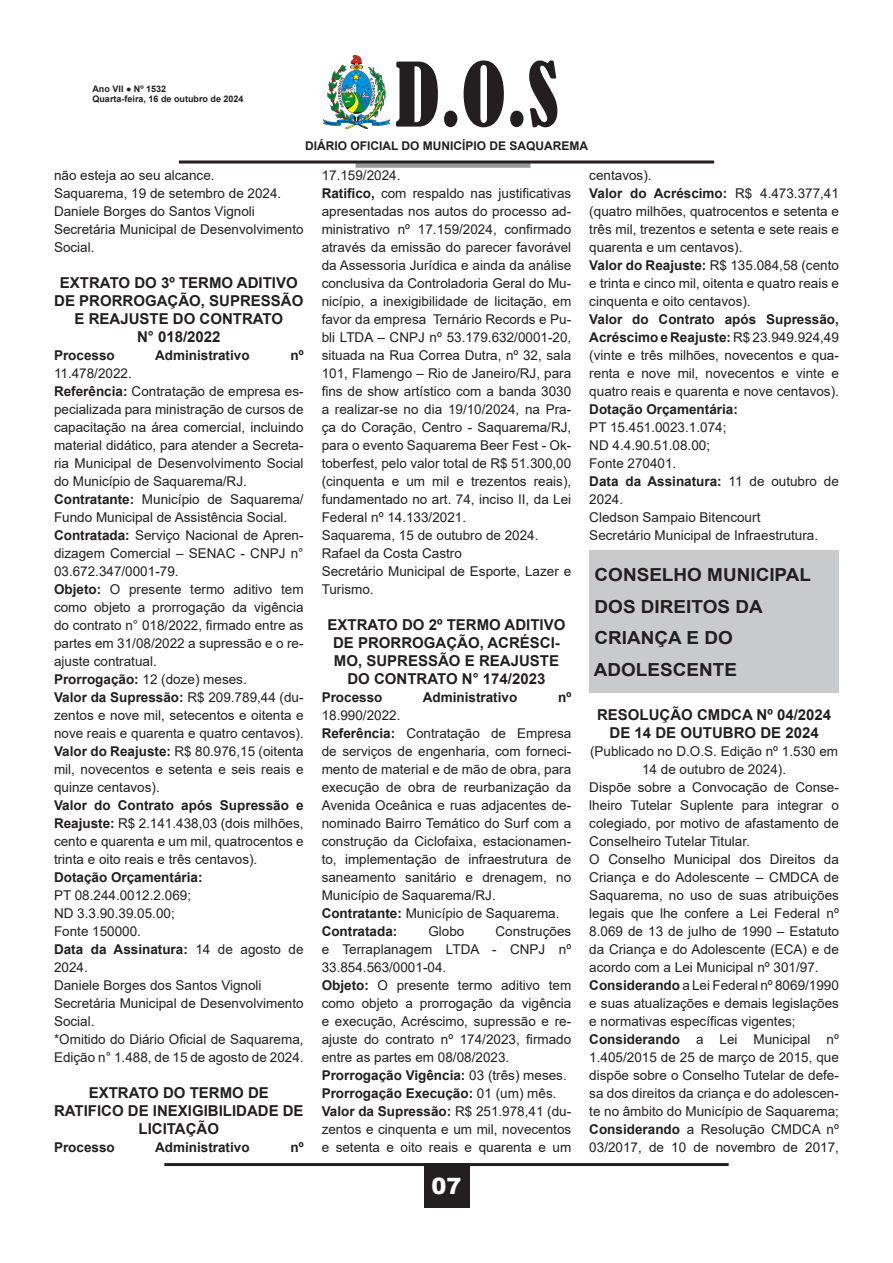
<style>
.page{position:relative;width:893px;height:1263px;background:#fff}
.page>*{position:absolute;margin:0;border:0;box-sizing:border-box;transform-origin:0 0}
.t1{font:condensed 82.5px "Bernard";color:#231f20}
.t2{font:900 22.5px "Arial";color:#fff}
.t3{font:700 18px "Arial";color:#231f20;scale:1.05 1}
.t4{font:700 15px/18px "Arial";color:#231f20;text-align:center}
.t5{font:13.5px/18px "Arial";color:#231f20;text-align:justify}
.t6{font:700 13.5px/18px "Arial";color:#231f20}
.t7{font:700 12px "Arial";color:#231f20}
.t8{font:700 9px/10.8px "Arial";color:#231f20}
.s1{font-weight:700}
.s2{font-weight:400}
</style>
<div class="page">
<hr style="left:164px;top:1163px;width:565px;height:3px;background:#231f20">
<div style="left:424px;top:1163px;width:45px;height:45px;background:#231f20"></div>
<img style="left:324px;top:55px;width:65px;height:73px">
<div style="left:356px;top:163px;width:174px;height:5px;background:#97999c"></div>
<hr style="left:179px;top:161px;width:535px;height:3px;background:#231f20">
<div style="left:589px;top:551px;width:250px;height:142px;background:#c9cacc"></div>
<p class="t8" style="left:92px;top:83px;width:153px">Ano VII ● Nº 1532<br>Quarta-feira, 16 de outubro de 2024</p>
<h1 class="t1" style="left:395px;top:47px;width:165px">D.O.S</h1>
<p class="t7" style="left:305px;top:137px;width:285px">DIÁRIO OFICIAL DO MUNICÍPIO DE SAQUAREMA</p>
<p class="t5" style="left:54px;top:166px;width:162px">não esteja ao seu alcance.</p>
<p class="t5" style="left:54px;top:184px;width:229px">Saquarema, 19 de setembro de 2024.</p>
<p class="t5" style="left:54px;top:202px;width:202px">Daniele Borges do Santos Vignoli</p>
<p class="t5" style="left:54px;top:220px;width:251px">Secretária Municipal de Desenvolvimento<br>Social.</p>
<p class="t4" style="left:54px;top:274px;width:251px">EXTRATO DO 3º TERMO ADITIVO<br>DE PRORROGAÇÃO, SUPRESSÃO<br>E REAJUSTE DO CONTRATO</p>
<p class="t4" style="left:137px;top:328px;width:85px">N° 018/2022</p>
<p class="t6" style="left:54px;top:346px;width:62px">Processo</p>
<p class="t6" style="left:155px;top:346px;width:96px">Administrativo</p>
<p class="t6" style="left:290px;top:346px;width:15px">nº</p>
<p class="t5" style="left:54px;top:364px;width:79px">11.478/2022.</p>
<p class="t5" style="left:54px;top:382px;width:251px"><span class="s1">Referência:</span> Contratação de empresa es&shy;pecializada para ministração de cursos de capacitação na área comercial, incluindo material didático, para atender a Secreta&shy;ria Municipal de Desenvolvimento Social do Município de Saquarema/RJ.</p>
<p class="t5" style="left:54px;top:490px;width:251px"><span class="s1">Contratante:</span> Município de Saquarema/<br>Fundo Municipal de Assistência Social.</p>
<p class="t5" style="left:54px;top:526px;width:251px"><span class="s1">Contratada:</span> Serviço Nacional de Apren&shy;dizagem Comercial – SENAC - CNPJ n° 03.672.347/0001-79.</p>
<p class="t5" style="left:54px;top:580px;width:251px"><span class="s1">Objeto:</span> O presente termo aditivo tem como objeto a prorrogação da vigência do contrato n° 018/2022, firmado entre as partes em 31/08/2022 a supressão e o re&shy;ajuste contratual.</p>
<p class="t5" style="left:54px;top:670px;width:194px"><span class="s1">Prorrogação:</span> 12 (doze) meses.</p>
<p class="t5" style="left:54px;top:688px;width:251px"><span class="s1">Valor da Supressão:</span> R$ 209.789,44 (du&shy;zentos e nove mil, setecentos e oitenta e nove reais e quarenta e quatro centavos).</p>
<p class="t5" style="left:54px;top:742px;width:251px"><span class="s1">Valor do Reajuste:</span> R$ 80.976,15 (oitenta mil, novecentos e setenta e seis reais e quinze centavos).</p>
<p class="t5" style="left:54px;top:796px;width:251px"><span class="s1">Valor do Contrato após Supressão e Reajuste:</span> R$ 2.141.438,03 (dois milhões, cento e quarenta e um mil, quatrocentos e trinta e oito reais e três centavos).</p>
<p class="t6" style="left:54px;top:868px;width:150px">Dotação Orçamentária:</p>
<p class="t5" style="left:54px;top:886px;width:139px">PT 08.244.0012.2.069;</p>
<p class="t5" style="left:54px;top:904px;width:122px">ND 3.3.90.39.05.00;</p>
<p class="t5" style="left:54px;top:922px;width:89px">Fonte 150000.</p>
<p class="t6" style="left:54px;top:940px;width:251px">Data da Assinatura: <span class="s2">14 de agosto de<br>2024.</span></p>
<p class="t5" style="left:54px;top:976px;width:209px">Daniele Borges dos Santos Vignoli</p>
<p class="t5" style="left:54px;top:994px;width:251px">Secretária Municipal de Desenvolvimento<br>Social.</p>
<p class="t5" style="left:54px;top:1030px;width:251px">*Omitido do Diário Oficial de Saquarema,<br>Edição n° 1.488, de 15 de agosto de 2024.</p>
<p class="t4" style="left:89px;top:1084px;width:182px">EXTRATO DO TERMO DE</p>
<p class="t4" style="left:54px;top:1102px;width:251px">RATIFICO DE INEXIGIBILIDADE DE<br>LICITAÇÃO</p>
<p class="t6" style="left:54px;top:1138px;width:62px">Processo</p>
<p class="t6" style="left:155px;top:1138px;width:96px">Administrativo</p>
<p class="t6" style="left:290px;top:1138px;width:15px">nº</p>
<p class="t5" style="left:322px;top:166px;width:80px">17.159/2024.</p>
<p class="t5" style="left:322px;top:184px;width:251px"><span class="s1">Ratifico,</span> com respaldo nas justificativas apresentadas nos autos do processo ad&shy;ministrativo nº 17.159/2024, confirmado através da emissão do parecer favorável da Assessoria Jurídica e ainda da análise conclusiva da Controladoria Geral do Mu&shy;nicípio, a inexigibilidade de licitação, em favor da empresa Ternário Records e Pu&shy;bli LTDA – CNPJ nº 53.179.632/0001-20, situada na Rua Correa Dutra, nº 32, sala 101, Flamengo – Rio de Janeiro/RJ, para fins de show artístico com a banda 3030 a realizar-se no dia 19/10/2024, na Pra&shy;ça do Coração, Centro - Saquarema/RJ, para o evento Saquarema Beer Fest - Ok&shy;toberfest, pelo valor total de R$ 51.300,00 (cinquenta e um mil e trezentos reais), fundamentado no art. 74, inciso II, da Lei Federal nº 14.133/2021.</p>
<p class="t5" style="left:322px;top:526px;width:218px">Saquarema, 15 de outubro de 2024.</p>
<p class="t5" style="left:322px;top:544px;width:142px">Rafael da Costa Castro</p>
<p class="t5" style="left:322px;top:562px;width:251px">Secretário Municipal de Esporte, Lazer e<br>Turismo.</p>
<p class="t4" style="left:328px;top:616px;width:239px">EXTRATO DO 2º TERMO ADITIVO<br>DE PRORROGAÇÃO, ACRÉSCI-<br>MO, SUPRESSÃO E REAJUSTE<br>DO CONTRATO N° 174/2023</p>
<p class="t6" style="left:322px;top:688px;width:62px">Processo</p>
<p class="t6" style="left:423px;top:688px;width:96px">Administrativo</p>
<p class="t6" style="left:558px;top:688px;width:15px">nº</p>
<p class="t5" style="left:322px;top:706px;width:80px">18.990/2022.</p>
<p class="t5" style="left:322px;top:724px;width:251px"><span class="s1">Referência:</span> Contratação de Empresa de serviços de engenharia, com forneci&shy;mento de material e de mão de obra, para execução de obra de reurbanização da Avenida Oceânica e ruas adjacentes de&shy;nominado Bairro Temático do Surf com a construção da Ciclofaixa, estacionamen&shy;to, implementação de infraestrutura de saneamento sanitário e drenagem, no Município de Saquarema/RJ.</p>
<p class="t5" style="left:322px;top:904px;width:239px"><span class="s1">Contratante:</span> Município de Saquarema.</p>
<p class="t6" style="left:322px;top:922px;width:77px">Contratada:</p>
<p class="t5" style="left:428px;top:922px;width:38px">Globo</p>
<p class="t5" style="left:322px;top:922px;width:251px;text-indent:174px">Construções e Terraplanagem LTDA - CNPJ nº 33.854.563/0001-04.</p>
<p class="t5" style="left:322px;top:976px;width:251px"><span class="s1">Objeto:</span> O presente termo aditivo tem como objeto a prorrogação da vigência e execução, Acréscimo, supressão e re&shy;ajuste do contrato nº 174/2023, firmado entre as partes em 08/08/2023.</p>
<p class="t6" style="left:322px;top:1066px;width:247px">Prorrogação Vigência: <span class="s2">03 (três) meses.</span></p>
<p class="t6" style="left:322px;top:1084px;width:236px">Prorrogação Execução: <span class="s2">01 (um) mês.</span></p>
<p class="t5" style="left:322px;top:1102px;width:251px"><span class="s1">Valor da Supressão:</span> R$ 251.978,41 (du&shy;zentos e cinquenta e um mil, novecentos e setenta e oito reais e quarenta e um</p>
<h2 class="t2" style="left:431px;top:1170px;width:32px">07</h2>
<p class="t5" style="left:589px;top:166px;width:64px">centavos).</p>
<p class="t5" style="left:589px;top:184px;width:251px"><span class="s1">Valor do Acréscimo:</span> R$ 4.473.377,41 (quatro milhões, quatrocentos e setenta e três mil, trezentos e setenta e sete reais e quarenta e um centavos).</p>
<p class="t5" style="left:589px;top:256px;width:251px"><span class="s1">Valor do Reajuste:</span> R$ 135.084,58 (cento e trinta e cinco mil, oitenta e quatro reais e cinquenta e oito centavos).</p>
<p class="t5" style="left:589px;top:310px;width:251px"><span class="s1">Valor do Contrato após Supressão, Acréscimo e Reajuste:</span> R$ 23.949.924,49 (vinte e três milhões, novecentos e qua&shy;renta e nove mil, novecentos e vinte e quatro reais e quarenta e nove centavos).</p>
<p class="t6" style="left:589px;top:400px;width:150px">Dotação Orçamentária:</p>
<p class="t5" style="left:589px;top:418px;width:139px">PT 15.451.0023.1.074;</p>
<p class="t5" style="left:589px;top:436px;width:122px">ND 4.4.90.51.08.00;</p>
<p class="t5" style="left:589px;top:454px;width:89px">Fonte 270401.</p>
<p class="t5" style="left:589px;top:472px;width:251px"><span class="s1">Data da Assinatura:</span> 11 de outubro de<br>2024.</p>
<p class="t5" style="left:589px;top:508px;width:173px">Cledson Sampaio Bitencourt</p>
<p class="t5" style="left:589px;top:526px;width:230px">Secretário Municipal de Infraestrutura.</p>
<p class="t3" style="left:595px;top:562px;width:208px">CONSELHO MUNICIPAL</p>
<p class="t3" style="left:595px;top:594px;width:162px">DOS DIREITOS DA</p>
<p class="t3" style="left:595px;top:625px;width:133px">CRIANÇA E DO</p>
<p class="t3" style="left:594px;top:657px;width:138px">ADOLESCENTE</p>
<p class="t4" style="left:597px;top:706px;width:236px">RESOLUÇÃO CMDCA Nº 04/2024<br>DE 14 DE OUTUBRO DE 2024</p>
<p class="t5" style="left:590px;top:742px;width:250px;text-align:center">(Publicado no D.O.S. Edição nº 1.530 em<br>14 de outubro de 2024).</p>
<p class="t5" style="left:589px;top:778px;width:251px">Dispõe sobre a Convocação de Conse&shy;lheiro Tutelar Suplente para integrar o colegiado, por motivo de afastamento de Conselheiro Tutelar Titular.</p>
<p class="t5" style="left:589px;top:850px;width:251px">O Conselho Municipal dos Direitos da Criança e do Adolescente – CMDCA de Saquarema, no uso de suas atribuições legais que lhe confere a Lei Federal nº 8.069 de 13 de julho de 1990 – Estatuto da Criança e do Adolescente (ECA) e de acordo com a Lei Municipal nº 301/97.</p>
<p class="t5" style="left:589px;top:976px;width:251px"><span class="s1">Considerando</span> a Lei Federal nº 8069/1990 e suas atualizações e demais legislações e normativas específicas vigentes;</p>
<p class="t5" style="left:589px;top:1030px;width:251px"><span class="s1">Considerando</span> a Lei Municipal nº 1.405/2015 de 25 de março de 2015, que dispõe sobre o Conselho Tutelar de defe&shy;sa dos direitos da criança e do adolescen&shy;te no âmbito do Município de Saquarema;</p>
<p class="t5" style="left:589px;top:1120px;width:251px"><span class="s1">Considerando</span> a Resolução CMDCA nº<br>03/2017, de 10 de novembro de 2017,</p>
</div>
